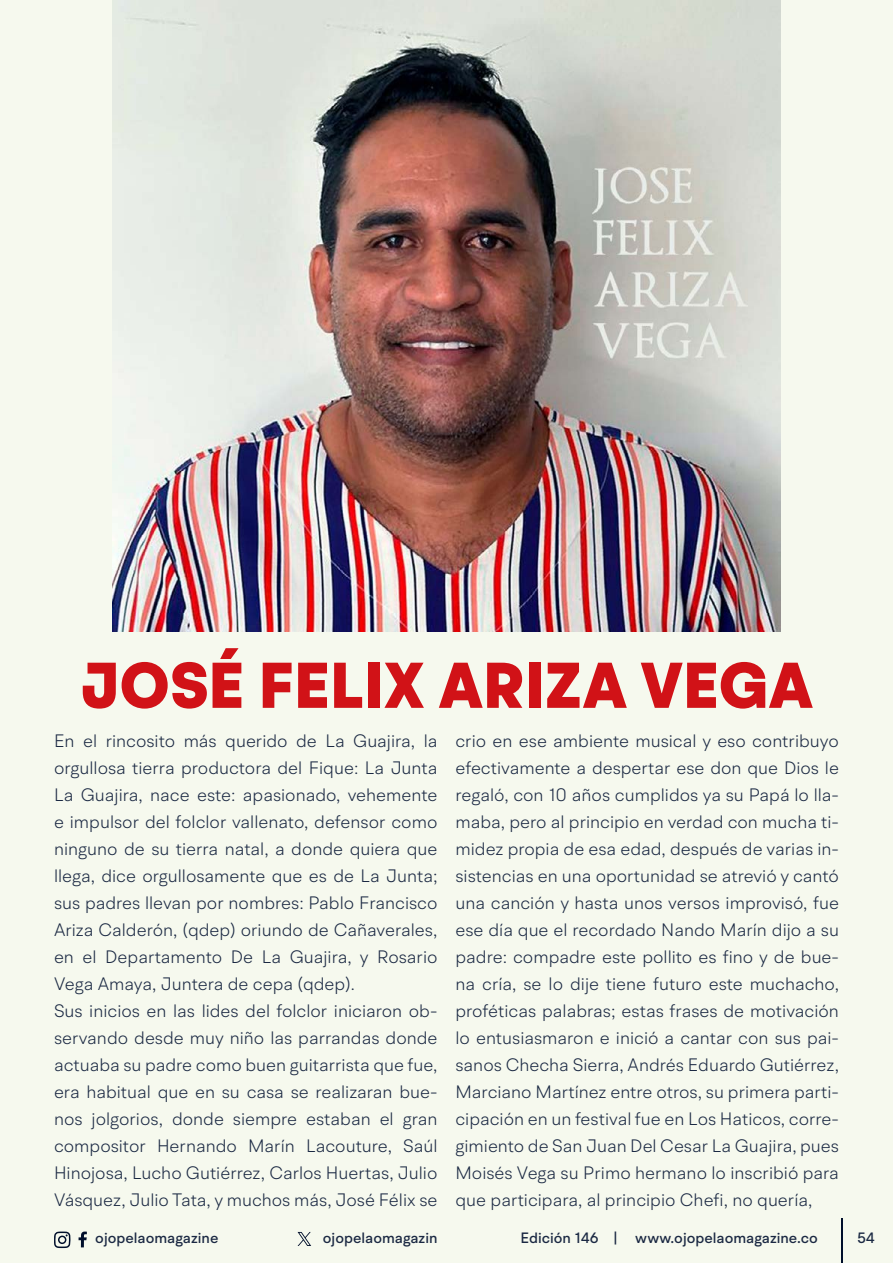
<style>
.page{position:relative;width:893px;height:1263px;background:#f6f9ee}
.page>*{position:absolute;margin:0;border:0;box-sizing:border-box;transform-origin:0 0}
.t1{font:900 64.5px "BR Hendrix";color:#d11217}
.t2{font:300 18px/27px "BR Hendrix";color:#1b2943}
.t3{font:500 15px "BR Hendrix";color:#1b2943}
</style>
<div class="page">
<svg style="left:79px;top:1231px;width:8px;height:16px"></svg>
<svg style="left:54px;top:1231px;width:17px;height:17px"></svg>
<hr style="left:841px;top:1219px;width:1px;height:44px;background:#000f2b">
<svg style="left:298px;top:1232px;width:13px;height:14px"></svg>
<img style="left:112px;top:0;width:669px;height:631px">
<h1 class="t1" style="left:81px;top:645px;width:734px">JOSÉ FELIX ARIZA VEGA</h1>
<p class="t2" style="left:54px;top:727px;width:385px">En el rincosito más querido de La Guajira, la orgullosa tierra productora del Fique: La Junta La Guajira, nace este: apasionado, vehemente e impulsor del folclor vallenato, defensor como ninguno de su tierra natal, a donde quiera que llega, dice orgullosamente que es de La Junta; sus padres llevan por nombres: Pablo Francisco Ariza Calderón, (qdep) oriundo de Cañaverales, en el Departamento De La Guajira, y Rosario Vega Amaya, Juntera de cepa (qdep).<br>Sus inicios en las lides del folclor iniciaron ob&shy;servando desde muy niño las parrandas donde actuaba su padre como buen guitarrista que fue, era habitual que en su casa se realizaran bue&shy;nos jolgorios, donde siempre estaban el gran compositor Hernando Marín Lacouture, Saúl Hinojosa, Lucho Gutiérrez, Carlos Huertas, Julio Vásquez, Julio Tata, y muchos más, José Félix se</p>
<p class="t2" style="left:455px;top:727px;width:385px;text-align:justify">crio en ese ambiente musical y eso contribuyo efectivamente a despertar ese don que Dios le regaló, con 10 años cumplidos ya su Papá lo lla&shy;maba, pero al principio en verdad con mucha ti&shy;midez propia de esa edad, después de varias in&shy;sistencias en una oportunidad se atrevió y cantó una canción y hasta unos versos improvisó, fue ese día que el recordado Nando Marín dijo a su padre: compadre este pollito es fino y de bue&shy;na cría, se lo dije tiene futuro este muchacho, proféticas palabras; estas frases de motivación lo entusiasmaron e inició a cantar con sus pai&shy;sanos Checha Sierra, Andrés Eduardo Gutiérrez, Marciano Martínez entre otros, su primera parti&shy;cipación en un festival fue en Los Haticos, corre&shy;gimiento de San Juan Del Cesar La Guajira, pues Moisés Vega su Primo hermano lo inscribió para que participara, al principio Chefi, no quería,</p>
<p class="t3" style="left:95px;top:1229px;width:125px">ojopelaomagazine</p>
<p class="t3" style="left:323px;top:1229px;width:116px">ojopelaomagazin</p>
<p class="t3" style="left:521px;top:1229px;width:299px">Edición 146 | www.ojopelaomagazine.co</p>
<p class="t3" style="left:857px;top:1229px;width:19px">54</p>
</div>
